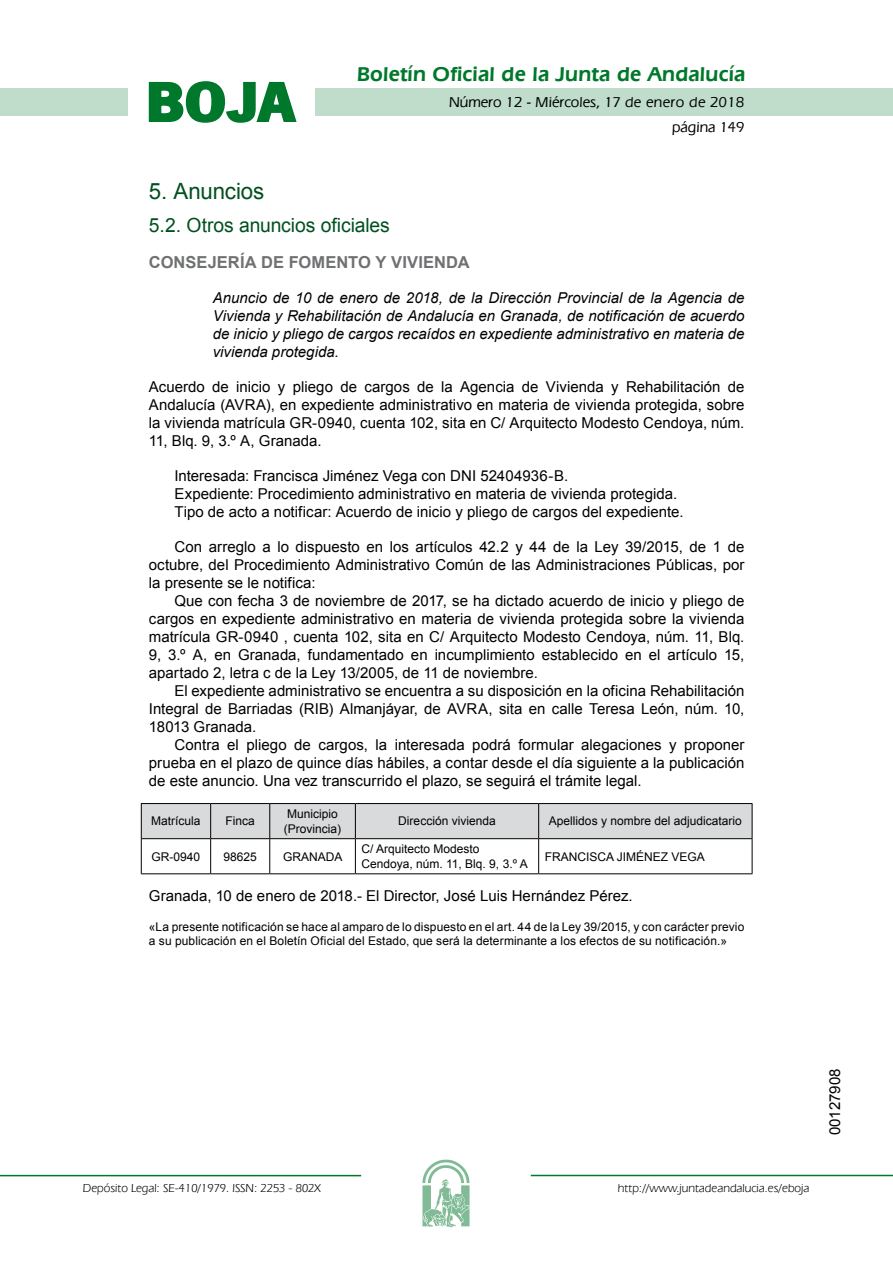
<style>
.page{position:relative;width:893px;height:1263px;background:#fff}
.page>*{position:absolute;margin:0;border:0;box-sizing:border-box;transform-origin:0 0}
.t1{font:700 57.75px "News Got T";color:#00782c;scale:1.14 1}
.t2{font:22.5px "Arial";letter-spacing:-.005em;color:#00501f}
.t3{font:600 21px "Eras IT Cby BT";letter-spacing:.01em;color:#00782c}
.t4{font:19.5px "Arial";letter-spacing:-.005em;color:#00501f}
.t5{font:700 16.5px "Arial";letter-spacing:.005em;color:#707173}
.t6{font:15px/18px "Arial";color:#000;text-align:justify}
.t7{font:italic 15px/18px "Arial";color:#000;text-align:justify}
.t8{font:500 15px/24.5px "Eras IT Cby BT";color:#000;text-align:right}
.t9{font:12px/14.4px "Arial";color:#000}
.t10{font:12px "Eras IT Cby BT";color:#000}
</style>
<div class="page">
<div style="left:315px;top:88px;width:577px;height:28px;background:#bfddca"></div>
<div style="left:0;top:88px;width:128px;height:28px;background:#bfddca"></div>
<hr style="left:0;top:1175px;width:361px;height:1px;background:#00782c">
<svg style="left:422px;top:1159px;width:47px;height:68px"></svg>
<hr style="left:531px;top:1175px;width:361px;height:1px;background:#00782c">
<svg style="left:148px;top:81px;width:149px;height:42px"></svg>
<div style="left:142px;top:804px;width:609px;height:34px;background:#d9dadb"></div>
<hr style="left:141px;top:803px;width:70px;height:1px;background:#000">
<hr style="left:141px;top:804px;width:1px;height:34px;background:#000">
<hr style="left:211px;top:803px;width:59px;height:1px;background:#000">
<hr style="left:210px;top:804px;width:1px;height:34px;background:#000">
<hr style="left:270px;top:803px;width:85px;height:1px;background:#000">
<hr style="left:269px;top:804px;width:1px;height:34px;background:#000">
<hr style="left:355px;top:803px;width:183px;height:1px;background:#000">
<hr style="left:355px;top:804px;width:1px;height:34px;background:#000">
<hr style="left:538px;top:803px;width:214px;height:1px;background:#000">
<hr style="left:538px;top:804px;width:1px;height:34px;background:#000">
<hr style="left:751px;top:804px;width:1px;height:34px;background:#000">
<hr style="left:141px;top:838px;width:70px;height:1px;background:#000">
<hr style="left:141px;top:839px;width:1px;height:34px;background:#000">
<hr style="left:211px;top:838px;width:59px;height:1px;background:#000">
<hr style="left:210px;top:839px;width:1px;height:34px;background:#000">
<hr style="left:270px;top:838px;width:85px;height:1px;background:#000">
<hr style="left:269px;top:839px;width:1px;height:34px;background:#000">
<hr style="left:355px;top:838px;width:183px;height:1px;background:#000">
<hr style="left:355px;top:839px;width:1px;height:34px;background:#000">
<hr style="left:538px;top:838px;width:214px;height:1px;background:#000">
<hr style="left:538px;top:839px;width:1px;height:34px;background:#000">
<hr style="left:751px;top:839px;width:1px;height:34px;background:#000">
<hr style="left:141px;top:873px;width:70px;height:1px;background:#000">
<hr style="left:211px;top:873px;width:59px;height:1px;background:#000">
<hr style="left:270px;top:873px;width:85px;height:1px;background:#000">
<hr style="left:355px;top:873px;width:183px;height:1px;background:#000">
<hr style="left:538px;top:873px;width:214px;height:1px;background:#000">
<h1 class="t1" style="left:145px;top:68px;width:133px">BOJA</h1>
<h3 class="t3" style="left:357px;top:62px;width:390px">Boletín Oficial de la Junta de Andalucía</h3>
<p class="t8" style="left:449px;top:90px;width:297px">Número 12 - Miércoles, 17 de enero de 2018 página 149</p>
<h2 class="t2" style="left:149px;top:177px;width:117px">5. Anuncios</h2>
<h3 class="t4" style="left:149px;top:212px;width:242px">5.2. Otros anuncios oficiales</h3>
<p class="t5" style="left:149px;top:251px;width:322px">CONSEJERÍA DE FOMENTO Y VIVIENDA</p>
<p class="t7" style="left:213px;top:289px;width:533px">Anuncio de 10 de enero de 2018, de la Dirección Provincial de la Agencia de Vivienda y Rehabilitación de Andalucía en Granada, de notificación de acuerdo de inicio y pliego de cargos recaídos en expediente administrativo en materia de vivienda protegida.</p>
<p class="t6" style="left:149px;top:378px;width:597px">Acuerdo de inicio y pliego de cargos de la Agencia de Vivienda y Rehabilitación de Andalucía (AVRA), en expediente administrativo en materia de vivienda protegida, sobre la vivienda matrícula GR-0940, cuenta 102, sita en C/ Arquitecto Modesto Cendoya, núm.<br>11, Blq. 9, 3.º A, Granada.</p>
<p class="t6" style="left:174px;top:467px;width:510px;text-align:left">Interesada: Francisca Jiménez Vega con DNI 52404936-B.<br>Expediente: Procedimiento administrativo en materia de vivienda protegida.<br>Tipo de acto a notificar: Acuerdo de inicio y pliego de cargos del expediente.</p>
<p class="t6" style="left:149px;top:538px;width:597px;text-indent:26px">Con arreglo a lo dispuesto en los artículos 42.2 y 44 de la Ley 39/2015, de 1 de octubre, del Procedimiento Administrativo Común de las Administraciones Públicas, por la presente se le notifica:</p>
<p class="t6" style="left:149px;top:592px;width:597px;text-indent:26px">Que con fecha 3 de noviembre de 2017, se ha dictado acuerdo de inicio y pliego de cargos en expediente administrativo en materia de vivienda protegida sobre la vivienda matrícula GR-0940 , cuenta 102, sita en C/ Arquitecto Modesto Cendoya, núm. 11, Blq.<br>9, 3.º A, en Granada, fundamentado en incumplimiento establecido en el artículo 15, apartado 2, letra c de la Ley 13/2005, de 11 de noviembre.</p>
<p class="t6" style="left:149px;top:682px;width:597px;text-indent:26px">El expediente administrativo se encuentra a su disposición en la oficina Rehabilitación Integral de Barriadas (RIB) Almanjáyar, de AVRA, sita en calle Teresa León, núm. 10, 18013 Granada.</p>
<p class="t6" style="left:149px;top:736px;width:597px;text-indent:26px">Contra el pliego de cargos, la interesada podrá formular alegaciones y proponer prueba en el plazo de quince días hábiles, a contar desde el día siguiente a la publicación de este anuncio. Una vez transcurrido el plazo, se seguirá el trámite legal.</p>
<p class="t9" style="left:151px;top:814px;width:51px">Matrícula</p>
<p class="t9" style="left:225px;top:814px;width:31px">Finca</p>
<p class="t9" style="left:284px;top:807px;width:59px">Municipio (Provincia)</p>
<p class="t9" style="left:398px;top:814px;width:99px">Dirección vivienda</p>
<p class="t9" style="left:549px;top:814px;width:194px">Apellidos y nombre del adjudicatario</p>
<p class="t9" style="left:152px;top:849px;width:50px">GR-0940</p>
<p class="t9" style="left:223px;top:849px;width:35px">98625</p>
<p class="t9" style="left:283px;top:849px;width:61px">GRANADA</p>
<p class="t9" style="left:361px;top:842px;width:168px">C/ Arquitecto Modesto<br>Cendoya, núm. 11, Blq. 9, 3.º A</p>
<p class="t9" style="left:544px;top:849px;width:162px">FRANCISCA JIMÉNEZ VEGA</p>
<p class="t6" style="left:149px;top:887px;width:485px">Granada, 10 de enero de 2018.- El Director, José Luis Hernández Pérez.</p>
<p class="t9" style="left:149px;top:920px;width:597px;line-height:13.5px">«La presente notificación se hace al amparo de lo dispuesto en el art. 44 de la Ley 39/2015, y con carácter previo a su publicación en el Boletín Oficial del Estado, que será la determinante a los efectos de su notificación.»</p>
<p class="t10" style="left:83px;top:1181px;width:239px">Depósito Legal: SE-410/1979. ISSN: 2253 - 802X</p>
<p class="t10" style="left:618px;top:1181px;width:193px">http://www.juntadeandalucia.es/eboja</p>
<p class="t6" style="left:826px;top:1135px;width:68px;rotate:-90deg">00127908</p>
</div>
